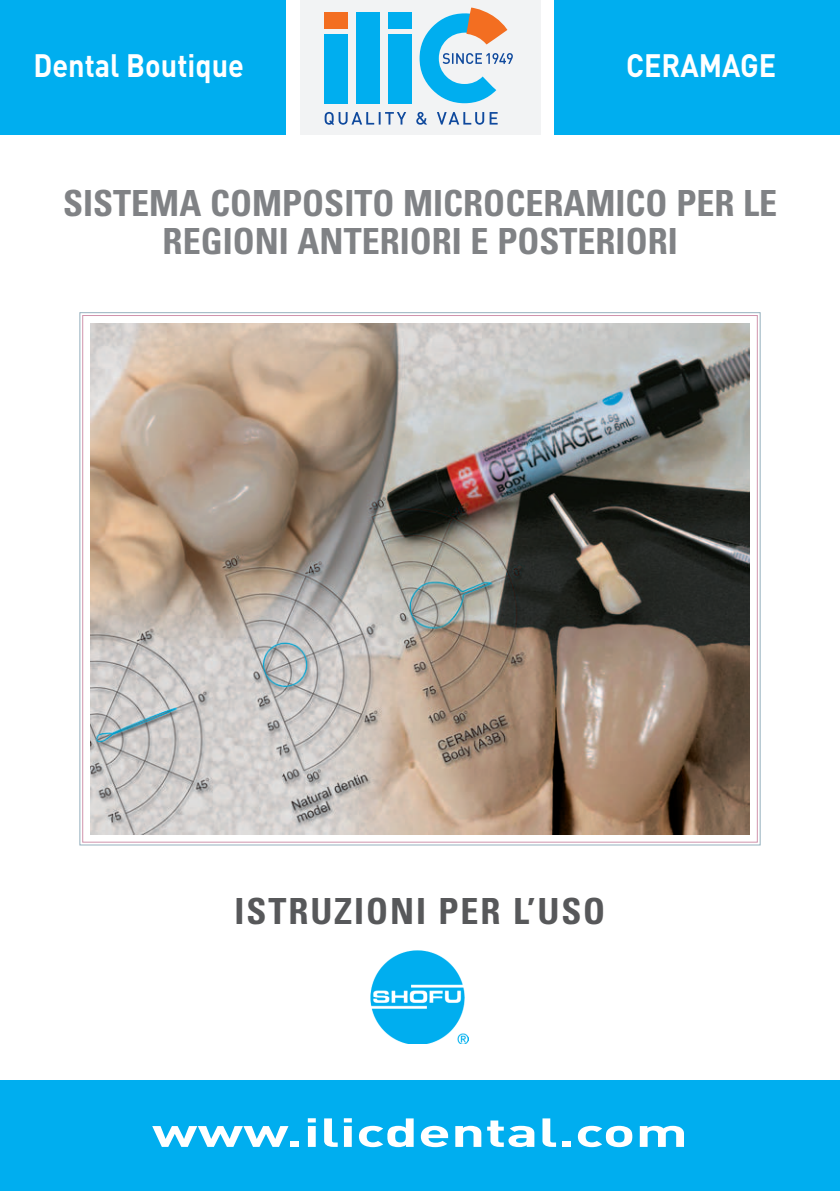
<style>
.page{position:relative;width:840px;height:1191px;background:#fff}
.page>*{position:absolute;margin:0;border:0;box-sizing:border-box;transform-origin:0 0}
.t1{font:700 40px "DIN";color:#fff;scale:1.5 1}
.t2{font:700 condensed 36px/38px "Univers";color:#808285;text-align:center}
.t3{font:700 condensed 36px "Univers";letter-spacing:.055em;color:#57585a}
.t4{font:700 32px "DIN";color:#fff;scale:.9 1}
</style>
<div class="page">
<div style="left:0;top:0;width:285px;height:135px;background:#00aeef"></div>
<div style="left:554px;top:0;width:285px;height:135px;background:#00aeef"></div>
<div style="left:299px;top:0;width:241px;height:135px;background:#f2f3f4"></div>
<svg style="left:419px;top:9px;width:93px;height:94px"></svg>
<div style="left:388px;top:34px;width:24px;height:70px;background:#00aeef"></div>
<div style="left:388px;top:12px;width:24px;height:17px;background:#00aeef"></div>
<div style="left:324px;top:34px;width:24px;height:70px;background:#00aeef"></div>
<div style="left:324px;top:12px;width:24px;height:17px;background:#f36e21"></div>
<div style="left:356px;top:12px;width:24px;height:92px;background:#00aeef"></div>
<svg style="left:324px;top:112px;width:173px;height:13px"></svg>
<div style="left:0;top:1080px;width:839px;height:111px;background:#00aeef"></div>
<div style="left:370px;top:948px;width:98px;height:98px;background:linear-gradient(to right,#fff,#fff)"></div>
<img style="left:370px;top:972px;width:98px;height:71px">
<svg style="left:79px;top:312px;width:682px;height:660px"></svg>
<p class="t4" style="left:33px;top:44px;width:235px">Dental Boutique</p>
<p class="t4" style="left:625px;top:44px;width:168px">CERAMAGE</p>
<p class="t2" style="left:63px;top:184px;width:715px">SISTEMA COMPOSITO MICROCERAMICO PER LE<br>REGIONI ANTERIORI E POSTERIORI</p>
<p class="t3" style="left:234px;top:889px;width:372px">ISTRUZIONI PER L’USO</p>
<p class="t1" style="left:152px;top:1106px;width:358px">www.ilicdental.com</p>
</div>
